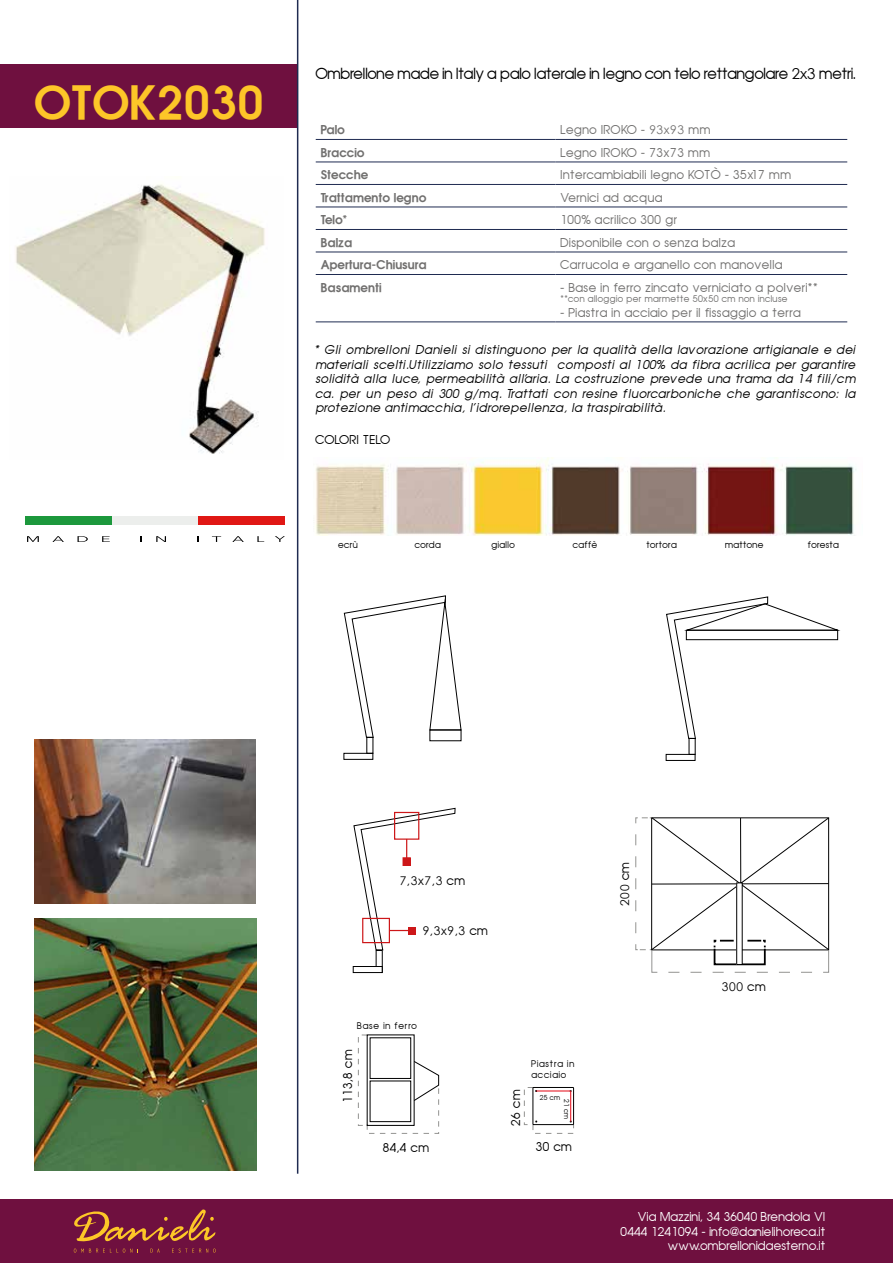
<style>
.page{position:relative;width:893px;height:1263px;background:#fff}
.page>*{position:absolute;margin:0;border:0;box-sizing:border-box;transform-origin:0 0}
.t1{font:700 45px "Trendex SSK Semi";color:#fdc628}
.t2{font:15px "Trendex SSK";color:#000}
.t3{font:12px/14.4px "Trendex SSK Italic";letter-spacing:.05em;color:#000;text-align:justify}
.t4{font:12px "Trendex SSK";letter-spacing:.05em;color:#71706f}
.t5{font:12px/14.4px "Trendex SSK";letter-spacing:.025em;color:#fff;text-align:right}
.t6{font:700 12px "Trendex SSK Semi";color:#71706f}
.t7{font:12px "Trendex SSK";letter-spacing:.05em;color:#000}
.t8{font:12px "Century Gothic";letter-spacing:.05em;color:#000}
.t9{font:9px "Trendex SSK";letter-spacing:.05em;color:#71706f}
.t10{font:9px "Trendex SSK";letter-spacing:.05em;color:#000}
.t11{font:9px/10.8px "Trendex SSK";letter-spacing:.1em;color:#000}
.t12{font:6.75px "Trendex SSK";letter-spacing:.05em;color:#000}
.s1{font-family:"Century Gothic"}
.s2{font-family:"Trendex SSK"}
</style>
<div class="page">
<div style="left:0;top:64px;width:298px;height:64px;background:#6f103f"></div>
<hr style="left:297px;top:0;width:1px;height:1174px;background:#1f2b51">
<img style="left:16px;top:184px;width:249px;height:270px">
<div style="left:26px;top:517px;width:86px;height:8px;background:#1c983c"></div>
<div style="left:112px;top:517px;width:86px;height:8px;background:#eceeec"></div>
<div style="left:198px;top:517px;width:87px;height:8px;background:#e01714"></div>
<svg style="left:27px;top:536px;width:12px;height:6px"></svg>
<svg style="left:52px;top:536px;width:12px;height:6px"></svg>
<svg style="left:78px;top:536px;width:10px;height:6px"></svg>
<svg style="left:102px;top:536px;width:8px;height:6px"></svg>
<svg style="left:156px;top:536px;width:10px;height:6px"></svg>
<svg style="left:212px;top:536px;width:9px;height:6px"></svg>
<svg style="left:232px;top:536px;width:12px;height:6px"></svg>
<svg style="left:257px;top:536px;width:7px;height:6px"></svg>
<svg style="left:275px;top:536px;width:10px;height:6px"></svg>
<hr style="left:316px;top:139px;width:239px;height:1px;background:#1f2b51">
<hr style="left:555px;top:139px;width:292px;height:1px;background:#1f2b51">
<hr style="left:316px;top:162px;width:239px;height:1px;background:#1f2b51">
<hr style="left:555px;top:162px;width:292px;height:1px;background:#1f2b51">
<hr style="left:316px;top:252px;width:239px;height:1px;background:#1f2b51">
<hr style="left:555px;top:252px;width:292px;height:1px;background:#1f2b51">
<hr style="left:316px;top:274px;width:239px;height:1px;background:#1f2b51">
<hr style="left:555px;top:274px;width:292px;height:1px;background:#1f2b51">
<hr style="left:316px;top:321px;width:239px;height:1px;background:#1f2b51">
<hr style="left:555px;top:321px;width:292px;height:1px;background:#1f2b51">
<hr style="left:316px;top:184px;width:239px;height:1px;background:#1f2b51">
<hr style="left:555px;top:184px;width:292px;height:1px;background:#1f2b51">
<hr style="left:316px;top:207px;width:239px;height:1px;background:#1f2b51">
<hr style="left:555px;top:207px;width:292px;height:1px;background:#1f2b51">
<hr style="left:316px;top:229px;width:239px;height:1px;background:#1f2b51">
<hr style="left:555px;top:229px;width:292px;height:1px;background:#1f2b51">
<div style="left:376px;top:950px;width:7px;height:23px;border:1px solid #000"></div>
<div style="left:353px;top:966px;width:29px;height:6px;background:#fff"></div>
<div style="left:353px;top:966px;width:29px;height:7px;border:1px solid #000"></div>
<svg style="left:353px;top:807px;width:103px;height:144px"></svg>
<div style="left:408px;top:927px;width:8px;height:7px;background:#cd1719"></div>
<div style="left:666px;top:754px;width:29px;height:7px;border:1px solid #000"></div>
<svg style="left:666px;top:596px;width:175px;height:143px"></svg>
<div style="left:686px;top:630px;width:152px;height:10px;border:1px solid #000"></div>
<div style="left:344px;top:753px;width:29px;height:7px;border:1px solid #000"></div>
<svg style="left:344px;top:595px;width:118px;height:143px"></svg>
<svg style="left:635px;top:817px;width:194px;height:156px"></svg>
<div style="left:737px;top:883px;width:5px;height:81px;background:#fff"></div>
<div style="left:736px;top:882px;width:7px;height:83px;border:1px solid #000"></div>
<div style="left:358px;top:1034px;width:9px;height:92px;border:1px dashed #939391"></div>
<svg style="left:366px;top:1060px;width:73px;height:74px"></svg>
<div style="left:533px;top:1124px;width:41px;height:10px;border:1px dashed #939391"></div>
<div style="left:524px;top:1087px;width:9px;height:38px;border:1px dashed #939391"></div>
<div style="left:533px;top:1087px;width:41px;height:38px;border:1px solid #000"></div>
<hr style="left:536px;top:1091px;width:35px;height:1px;background:#e30613">
<hr style="left:570px;top:1091px;width:1px;height:30px;background:#e30613">
<img style="left:34px;top:918px;width:222px;height:252px">
<img style="left:34px;top:740px;width:222px;height:163px">
<div style="left:0;top:1199px;width:893px;height:64px;background:#6f103f"></div>
<svg style="left:74px;top:1209px;width:142px;height:43px"></svg>
<img style="left:315px;top:457px;width:541px;height:78px">
<h1 class="t1" style="left:34px;top:73px;width:232px">OTOK2030</h1>
<p class="t2" style="left:316px;top:64px;width:541px">Ombrellone made in Italy a palo laterale in legno con telo rettangolare <span class="s1">2x3</span> metri.</p>
<p class="t6" style="left:321px;top:122px;width:26px">Palo</p>
<p class="t4" style="left:561px;top:122px;width:151px">Legno IROKO - <span class="s1">93x93</span> mm</p>
<p class="t6" style="left:321px;top:145px;width:45px">Braccio</p>
<p class="t4" style="left:561px;top:145px;width:151px">Legno IROKO - 73x73 mm</p>
<p class="t6" style="left:321px;top:167px;width:49px">Stecche</p>
<p class="t4" style="left:561px;top:167px;width:232px">Intercambiabili legno KOTÒ - 35x17 mm</p>
<p class="t6" style="left:321px;top:190px;width:107px">Trattamento legno</p>
<p class="t4" style="left:561px;top:190px;width:103px">Vernici ad acqua</p>
<p class="t6" style="left:321px;top:212px;width:28px">Telo*</p>
<p class="t4" style="left:561px;top:212px;width:118px">100% acrilico 300 gr</p>
<p class="t6" style="left:321px;top:235px;width:33px">Balza</p>
<p class="t4" style="left:561px;top:235px;width:176px">Disponibile con o senza balza</p>
<p class="t6" style="left:321px;top:257px;width:107px">Apertura-Chiusura</p>
<p class="t4" style="left:561px;top:257px;width:223px">Carrucola e arganello con manovella</p>
<p class="t6" style="left:321px;top:280px;width:62px">Basamenti</p>
<p class="t4" style="left:561px;top:280px;width:259px">- Base in ferro zincato verniciato a polveri**</p>
<p class="t9" style="left:561px;top:293px;width:228px">**con alloggio per marmette 50x50 cm non incluse</p>
<p class="t4" style="left:561px;top:305px;width:242px">- Piastra in acciaio per il fissaggio a terra</p>
<p class="t3" style="left:316px;top:342px;width:542px">* Gli ombrelloni Danieli si distinguono per la qualità della lavorazione artigianale e dei materiali scelti.Utilizziamo solo tessuti composti al 100% da fibra acrilica per garantire solidità alla luce, permeabilità all’aria. La costruzione prevede una trama da 14 fili/cm ca. per un peso di 300 g/mq. Trattati con resine fluorcarboniche che garantiscono: la protezione antimacchia, l’idrorepellenza, la traspirabilità.</p>
<p class="t7" style="left:315px;top:432px;width:76px">COLORI TELO</p>
<p class="t10" style="left:338px;top:539px;width:21px">ecrù</p>
<p class="t10" style="left:415px;top:539px;width:27px">corda</p>
<p class="t10" style="left:492px;top:539px;width:25px">giallo</p>
<p class="t10" style="left:573px;top:539px;width:26px">caffè</p>
<p class="t10" style="left:646px;top:539px;width:32px">tortora</p>
<p class="t10" style="left:725px;top:539px;width:40px">mattone</p>
<p class="t10" style="left:808px;top:539px;width:32px">foresta</p>
<p class="t8" style="left:400px;top:873px;width:67px">7,3x7,3 <span class="s2">cm</span></p>
<p class="t8" style="left:423px;top:922px;width:67px">9,3x9,3 <span class="s2">cm</span></p>
<p class="t11" style="left:357px;top:1020px;width:61px">Base in ferro</p>
<p class="t7" style="left:340px;top:1103px;width:55px;rotate:-90deg">113,8 cm</p>
<p class="t11" style="left:531px;top:1058px;width:44px">Piastra in acciaio</p>
<p class="t7" style="left:508px;top:1126px;width:38px;rotate:-90deg">26 cm</p>
<p class="t12" style="left:540px;top:1093px;width:22px">25 cm</p>
<p class="t12" style="left:571px;top:1099px;width:22px;rotate:90deg">21 cm</p>
<p class="t7" style="left:383px;top:1140px;width:48px">84,4 cm</p>
<p class="t7" style="left:536px;top:1138px;width:38px">30 cm</p>
<p class="t8" style="left:616px;top:906px;width:45px;rotate:-90deg">200 <span class="s2">cm</span></p>
<p class="t8" style="left:722px;top:978px;width:45px">300 <span class="s2">cm</span></p>
<p class="t5" style="left:621px;top:1209px;width:206px">Via Mazzini, 34 36040 Brendola VI<br>0444 1241094 - info@danielihoreca.it www.ombrellonidaesterno.it</p>
</div>
